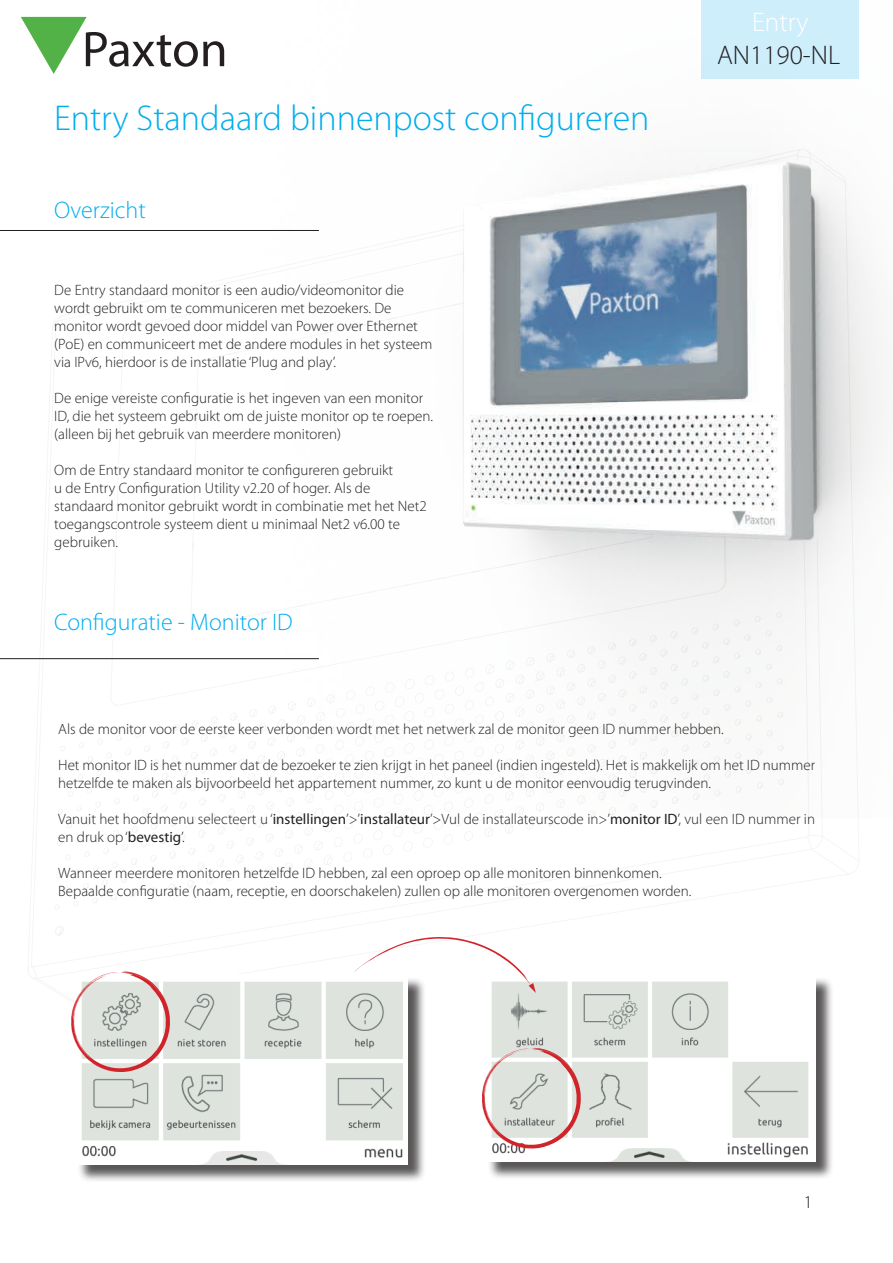
<style>
.page{position:relative;width:893px;height:1263px;background:#fff}
.page>*{position:absolute;margin:0;border:0;box-sizing:border-box;transform-origin:0 0}
.AN_Title{font:300 36px "Myriad Pro";color:#00aeef}
.AN_Title-2{font:300 27px "Myriad Pro";color:#231f20}
.AN_Title-3{font:300 27px "Myriad Pro";color:#fff}
.Section_title{font:300 24px "Myriad Pro";color:#00aeef}
.t1{font:300 18px "Myriad Pro";color:#231f20}
.Text_-_9pt_Bold_Tile{font:300 15px/18px "Myriad Pro";color:#231f20}
.s1{font-weight:400}
</style>
<div class="page">
<img style="left:0;top:0;width:884px;height:817px">
<svg style="left:21px;top:17px;width:203px;height:57px"></svg>
<hr style="left:0;top:230px;width:319px;height:1px;background:#231f20">
<hr style="left:0;top:658px;width:319px;height:1px;background:#231f20">
<div style="left:702px;top:0;width:157px;height:79px;background:#cdeefb"></div>
<div style="left:77px;top:976px;width:350px;height:207px;background:#231f20;opacity:.75"></div>
<img style="left:77px;top:976px;width:331px;height:188px">
<div style="left:487px;top:976px;width:347px;height:204px;background:#231f20;opacity:.75"></div>
<img style="left:487px;top:976px;width:328px;height:185px">
<svg style="left:71px;top:971px;width:99px;height:102px"></svg>
<svg style="left:482px;top:1048px;width:99px;height:101px"></svg>
<svg style="left:352px;top:937px;width:184px;height:56px"></svg>
<p class="AN_Title-3" style="left:752px;top:6px;width:58px">Entry</p>
<p class="AN_Title" style="left:54px;top:96px;width:597px">Entry Standaard binnenpost configureren</p>
<p class="Section_title" style="left:54px;top:195px;width:93px">Overzicht</p>
<p class="Text_-_9pt_Bold_Tile" style="left:54px;top:280px;width:380px">De Entry standaard monitor is een audio/videomonitor die wordt gebruikt om te communiceren met bezoekers. De monitor wordt gevoed door middel van Power over Ethernet (PoE) en communiceert met de andere modules in het systeem via IPv6, hierdoor is de installatie ‘Plug and play’.</p>
<p class="Text_-_9pt_Bold_Tile" style="left:54px;top:388px;width:380px">De enige vereiste configuratie is het ingeven van een monitor<br>ID, die het systeem gebruikt om de juiste monitor op te roepen. (alleen bij het gebruik van meerdere monitoren)</p>
<p class="Text_-_9pt_Bold_Tile" style="left:54px;top:460px;width:374px">Om de Entry standaard monitor te configureren gebruikt<br>u de Entry Configuration Utility v2.20 of hoger. Als de standaard monitor gebruikt wordt in combinatie met het Net2 toegangscontrole systeem dient u minimaal Net2 v6.00 te gebruiken.</p>
<p class="Section_title" style="left:54px;top:608px;width:240px">Configuratie - Monitor ID</p>
<p class="AN_Title-2" style="left:717px;top:39px;width:125px">AN1190-NL</p>
<p class="Text_-_9pt_Bold_Tile" style="left:58px;top:720px;width:667px">Als de monitor voor de eerste keer verbonden wordt met het netwerk zal de monitor geen ID nummer hebben.</p>
<p class="Text_-_9pt_Bold_Tile" style="left:58px;top:756px;width:758px">Het monitor ID is het nummer dat de bezoeker te zien krijgt in het paneel (indien ingesteld). Het is makkelijk om het ID nummer hetzelfde te maken als bijvoorbeeld het appartement nummer, zo kunt u de monitor eenvoudig terugvinden.</p>
<p class="Text_-_9pt_Bold_Tile" style="left:58px;top:810px;width:758px">Vanuit het hoofdmenu selecteert u ‘<span class="s1">instellingen</span>’&gt;’<span class="s1">installateur</span>’&gt;Vul de installateurscode in&gt;’<span class="s1">monitor ID</span>’, vul een ID nummer in en druk op ‘<span class="s1">bevestig</span>’.</p>
<p class="Text_-_9pt_Bold_Tile" style="left:58px;top:864px;width:605px">Wanneer meerdere monitoren hetzelfde ID hebben, zal een oproep op alle monitoren binnenkomen.</p>
<p class="Text_-_9pt_Bold_Tile" style="left:58px;top:882px;width:635px">Bepaalde configuratie (naam, receptie, en doorschakelen) zullen op alle monitoren overgenomen worden.</p>
<p class="t1" style="left:804px;top:1191px;width:10px">1</p>
</div>
